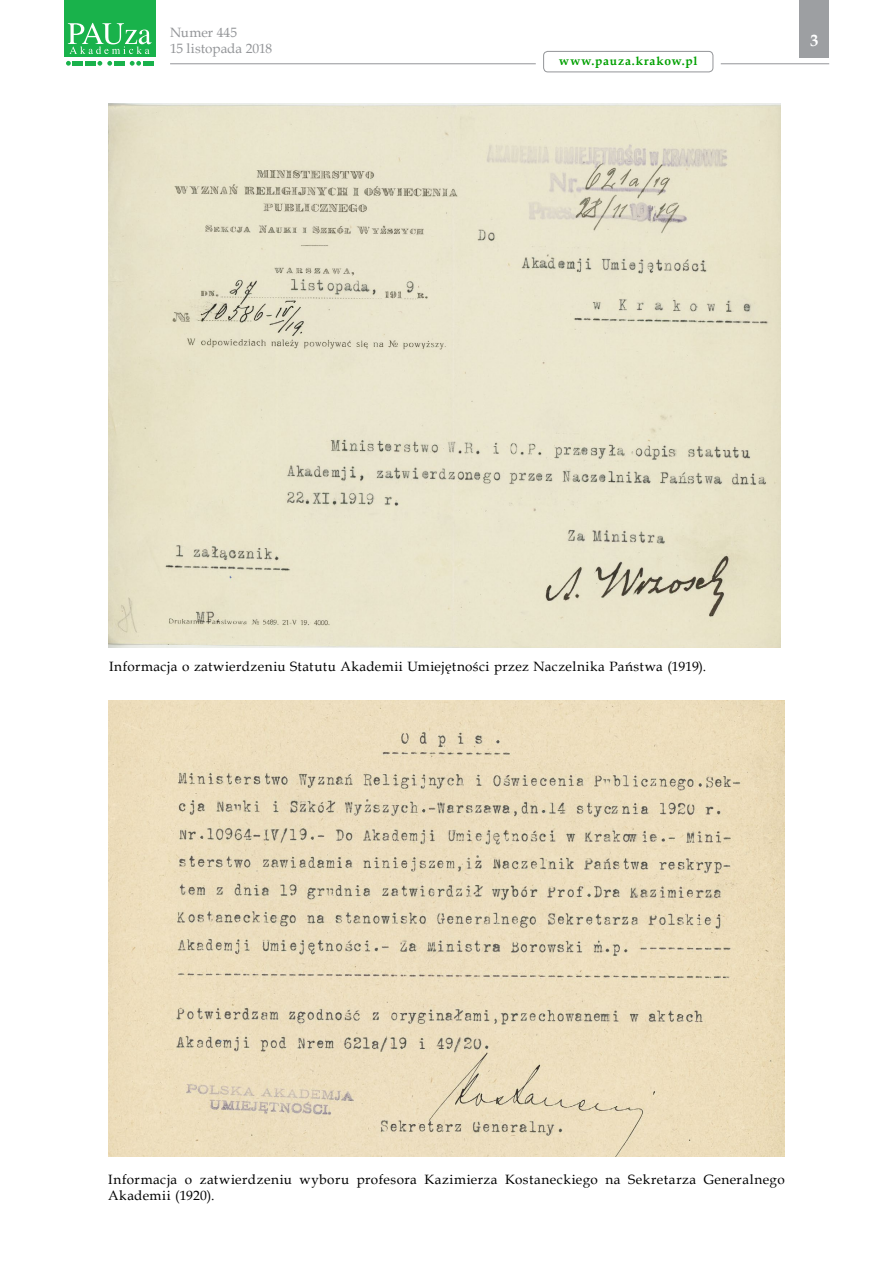
<style>
.page{position:relative;width:893px;height:1263px;background:#fff}
.page>*{position:absolute;margin:0;border:0;box-sizing:border-box;transform-origin:0 0}
.t1{font:700 16.5px "Book Antiqua";color:#fff}
.t2{font:13.5px/16.2px "Book Antiqua";letter-spacing:.035em;color:#000}
.t3{font:13.5px/16.2px "Book Antiqua";color:#939598}
.t4{font:700 12px "Book Antiqua";letter-spacing:.07em;color:#00a000}
</style>
<div class="page">
<div style="left:799px;top:0;width:30px;height:57px;background:#9d9fa2"></div>
<svg style="left:66px;top:61px;width:5px;height:5px"></svg>
<svg style="left:97px;top:61px;width:15px;height:5px"></svg>
<svg style="left:130px;top:61px;width:11px;height:5px"></svg>
<div style="left:73px;top:61px;width:10px;height:5px;background:#19b24b"></div>
<div style="left:85px;top:61px;width:11px;height:5px;background:#19b24b"></div>
<div style="left:114px;top:61px;width:11px;height:5px;background:#19b24b"></div>
<div style="left:143px;top:61px;width:11px;height:5px;background:#19b24b"></div>
<div style="left:64px;top:0;width:92px;height:56px;background:#19b24b"></div>
<svg style="left:68px;top:23px;width:83px;height:31px"></svg>
<hr style="left:170px;top:63px;width:366px;height:1px;background:#939598">
<div style="left:543px;top:51px;width:170px;height:21px;border:1px solid #939598;border-radius:4px"></div>
<hr style="left:721px;top:63px;width:108px;height:1px;background:#939598">
<img style="left:108px;top:701px;width:677px;height:456px">
<img style="left:108px;top:103px;width:672px;height:545px">
<p class="t3" style="left:170px;top:24px;width:104px">Numer 445<br>15 listopada 2018</p>
<p class="t1" style="left:810px;top:30px;width:10px">3</p>
<p class="t4" style="left:559px;top:53px;width:140px">www.pauza.krakow.pl</p>
<p class="t2" style="left:109px;top:658px;width:599px">Informacja o zatwierdzeniu Statutu Akademii Umiejętności przez Naczelnika Państwa (1919).</p>
<p class="t2" style="left:108px;top:1170px;width:678px">Informacja o zatwierdzeniu wyboru profesora Kazimierza Kostaneckiego na Sekretarza Generalnego<br>Akademii (1920).</p>
</div>
